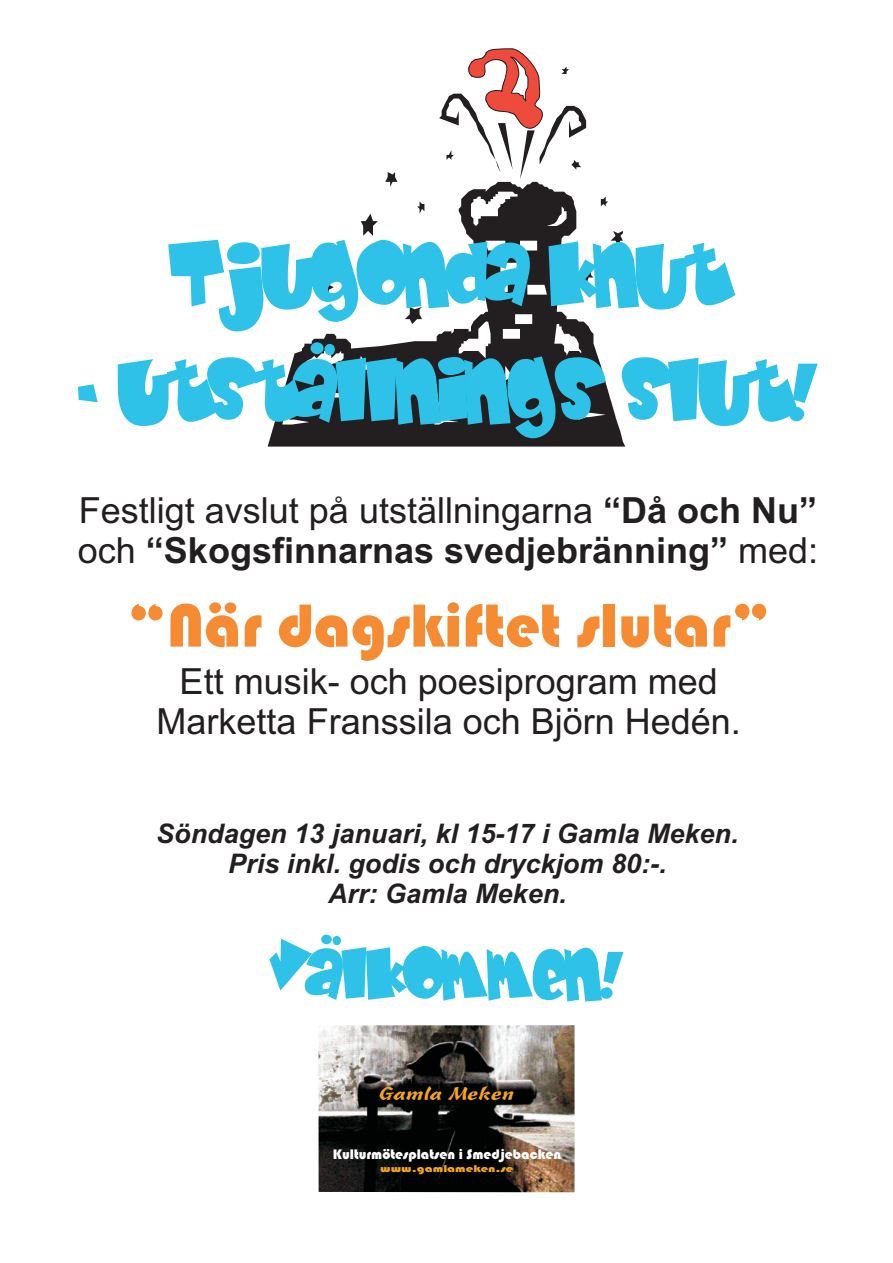
<style>
.page{position:relative;width:893px;height:1263px;background:#fff}
.page>*{position:absolute;margin:0;border:0;box-sizing:border-box;transform-origin:0 0}
.t1{font:77.7px "Baby Kruffy";color:#2fc2e8}
.t2{font:63px "Bauhaus 93";color:#f58b32}
.t3{font:63px "Baby Kruffy";color:#2fc2e8}
.t4{font:700 36px/40.2px "Arial";color:#231f20}
.t5{font:36px/40.2px "Arial";color:#231f20;text-align:center}
.t6{font:italic 700 27px/30.2px "Arial";color:#231f20;text-align:center}
.t7{font:18px "Freehand 471 BT";color:#f9a51b;scale:1.35 1}
.t8{font:14.4px "Bauhaus 93";color:#fff}
.t9{font:10.2px "Bauhaus 93";color:#f9a51b;scale:1.34 1}
.s1{font-weight:400}
</style>
<div class="page">
<img style="left:318px;top:1025px;width:257px;height:167px">
<svg style="left:385px;top:172px;width:12px;height:10px"></svg>
<svg style="left:268px;top:182px;width:357px;height:265px"></svg>
<svg style="left:366px;top:277px;width:9px;height:13px"></svg>
<svg style="left:439px;top:48px;width:147px;height:131px"></svg>
<h1 class="t1" style="left:169px;top:215px;width:558px">TJUGONDA KNUT</h1>
<h1 class="t1" style="left:75px;top:331px;width:745px">- UTSTÄLLNINGS SLUT!</h1>
<h3 class="t4" style="left:78px;top:493px;width:742px"><span class="s1">Festligt avslut på utställningarna</span> “Då och Nu” <span class="s1">och</span> “Skogsfinnarnas svedjebränning” <span class="s1">med:</span></h3>
<h2 class="t2" style="left:127px;top:590px;width:645px">“När dagskiftet slutar”</h2>
<h3 class="t5" style="left:157px;top:664px;width:586px">Ett musik- och poesiprogram med<br>Marketta Franssila och Björn Hedén.</h3>
<p class="t6" style="left:156px;top:820px;width:584px">Söndagen 13 januari, kl 15-17 i Gamla Meken.<br>Pris inkl. godis och dryckjom 80:-.<br>Arr: Gamla Meken.</p>
<h2 class="t3" style="left:271px;top:926px;width:355px">VÄLKOMMEN!</h2>
<p class="t7" style="left:380px;top:1086px;width:102px">Gamla Meken</p>
<p class="t8" style="left:333px;top:1146px;width:230px">Kulturmötesplatsen i Smedjebacken</p>
<p class="t9" style="left:380px;top:1162px;width:101px">www.gamlameken.se</p>
</div>
